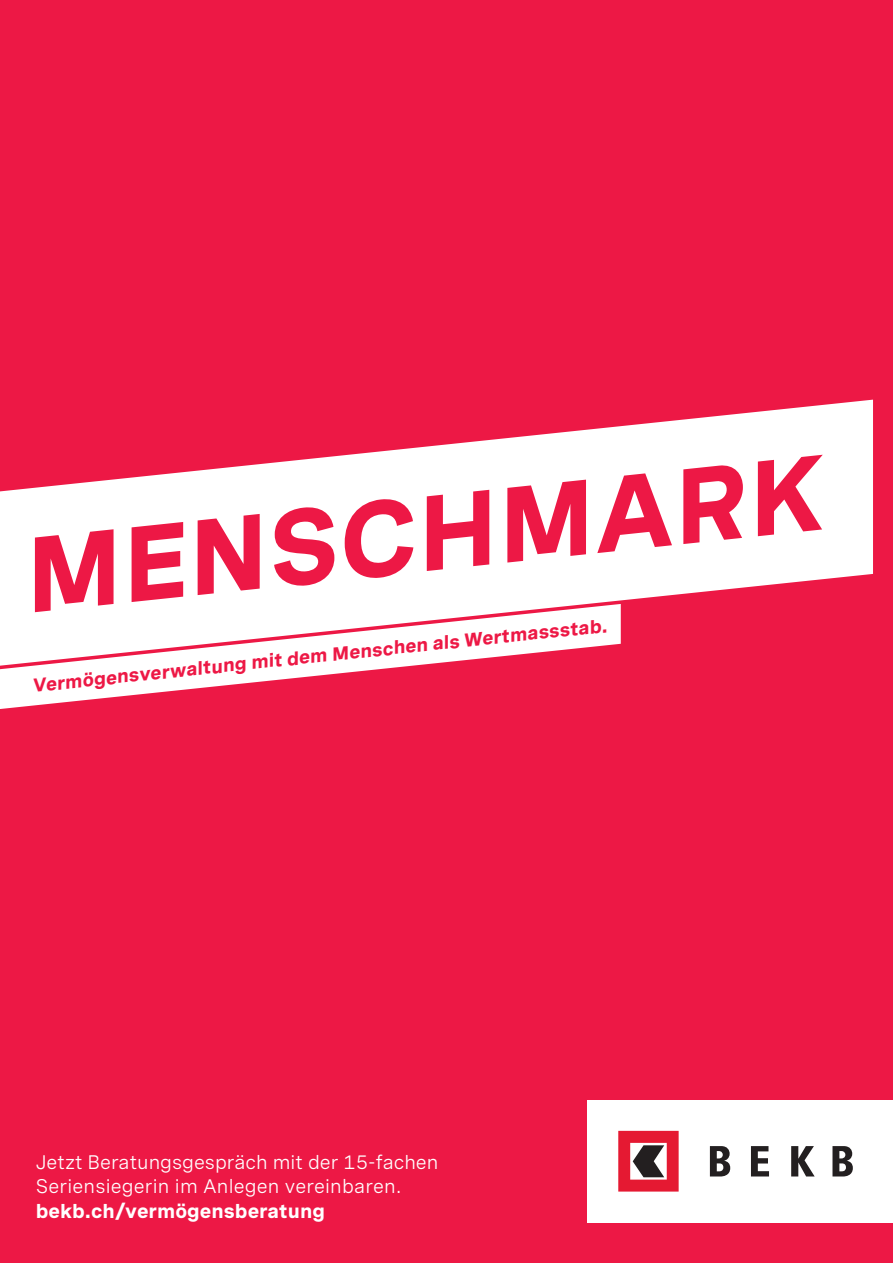
<style>
.page{position:relative;width:893px;height:1263px;background:#ed1845}
.page>*{position:absolute;margin:0;border:0;box-sizing:border-box;transform-origin:0 0}
.t1{font:700 106.05px "Qkjssd Spezia BEKB";color:#ed1845}
.t2{font:19.65px/24.6px "Pxgdnb Spezia BEKB";color:#fff}
.t3{font:700 19.65px "Qkjssd Spezia BEKB";color:#fff}
.t4{font:700 18.9px "Qkjssd Spezia BEKB";color:#ed1845}
</style>
<div class="page">
<div style="left:588px;top:1100px;width:305px;height:123px;background:#fff"></div>
<svg style="left:710px;top:1146px;width:20px;height:30px"></svg>
<svg style="left:751px;top:1146px;width:18px;height:30px"></svg>
<svg style="left:791px;top:1146px;width:24px;height:30px"></svg>
<svg style="left:832px;top:1146px;width:21px;height:30px"></svg>
<svg style="left:618px;top:1131px;width:61px;height:60px;background:#c64656"></svg>
<svg style="left:0;top:400px;width:873px;height:204px;fill:#fff"></svg>
<svg style="left:0;top:604px;width:621px;height:105px;fill:#fff"></svg>
<h1 class="t1" style="left:18px;top:537px;width:805px;rotate:-6deg">MENSCHMARK</h1>
<p class="t4" style="left:32px;top:679px;width:579px;rotate:-6deg">Vermögensverwaltung mit dem Menschen als Wertmassstab.</p>
<p class="t2" style="left:36px;top:1151px;width:404px">Jetzt Beratungsgespräch mit der 15-fachen<br>Seriensiegerin im Anlegen vereinbaren.</p>
<p class="t3" style="left:36px;top:1204px;width:291px">bekb.ch/vermögensberatung</p>
</div>
